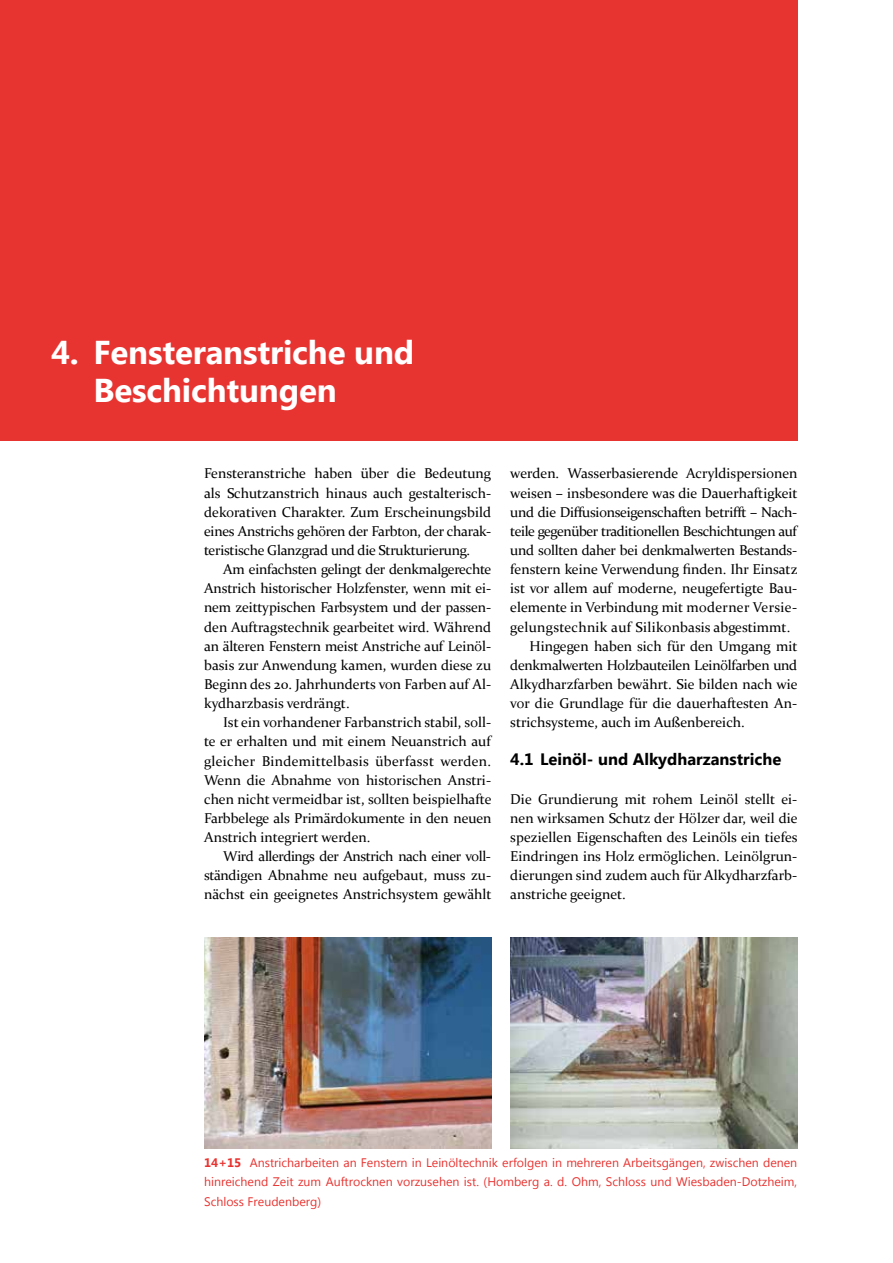
<style>
.page{position:relative;width:893px;height:1263px;background:#fff}
.page>*{position:absolute;margin:0;border:0;box-sizing:border-box;transform-origin:0 0}
.t1{font:700 33px/38.2px "Lao UI";letter-spacing:-.005em;color:#fff}
.t2{font:700 16.5px "Lao UI";color:#000}
.t3{font:14.25px/19.2px "Constantia";color:#000;text-align:justify}
.t4{font:14.25px "Constantia";letter-spacing:-.02em;color:#000}
.t5{font:14.25px "Constantia";letter-spacing:-.03em;color:#000}
.t6{font:14.25px "Constantia";letter-spacing:.02em;color:#000}
.t7{font:12.3px/19.2px "Lao UI";color:#e73431;text-align:justify}
.s1{font-weight:700}
</style>
<div class="page">
<div style="left:0;top:0;width:797px;height:440px;background:#e73431"></div>
<img style="left:510px;top:938px;width:287px;height:210px">
<img style="left:204px;top:938px;width:287px;height:210px">
<h1 class="t1" style="left:93px;top:331px;width:322px;text-indent:-42px">4. Fensteranstriche und<br>Beschichtungen</h1>
<p class="t3" style="left:204px;top:463px;width:289px">Fensteranstriche haben über die Bedeutung als Schutzanstrich hinaus auch gestalterisch&shy;dekorativen Charakter. Zum Erscheinungsbild eines Anstrichs gehören der Farbton, der charak&shy;teristische Glanzgrad und die Strukturierung.</p>
<p class="t3" style="left:204px;top:559px;width:289px;text-indent:19px">Am einfachsten gelingt der denkmalgerechte Anstrich historischer Holzfenster, wenn mit ei&shy;nem zeittypischen Farbsystem und der passen&shy;den Auftragstechnik gearbeitet wird. Während an älteren Fenstern meist Anstriche auf Leinöl&shy;basis zur Anwendung kamen, wurden diese zu Beginn des 20. Jahrhunderts von Farben auf Al‑ kydharzbasis verdrängt.</p>
<p class="t3" style="left:204px;top:712px;width:289px;text-indent:19px">Ist ein vorhandener Farbanstrich stabil, soll&shy;te er erhalten und mit einem Neuanstrich auf gleicher Bindemittelbasis überfasst werden.<br>Wenn die Abnahme von historischen Anstri&shy;chen nicht vermeidbar ist, sollten beispielhafte Farbbelege als Primärdokumente in den neuen Anstrich integriert werden.</p>
<p class="t3" style="left:204px;top:846px;width:289px;text-indent:19px">Wird allerdings der Anstrich nach einer voll‑ ständigen Abnahme neu aufgebaut, muss zu‑ nächst ein geeignetes Anstrichsystem gewählt</p>
<p class="t3" style="left:510px;top:463px;width:289px">werden. Wasserbasierende Acryldispersionen</p>
<p class="t3" style="left:510px;top:482px;width:289px">weisen – insbesondere was die Dauerhaftigkeit</p>
<p class="t4" style="left:510px;top:502px;width:287px">und die Diffusionseigenschaften betrifft – Nach‑</p>
<p class="t5" style="left:510px;top:521px;width:288px">teile gegenüber traditionellen Beschichtungen auf</p>
<p class="t4" style="left:510px;top:540px;width:287px">und sollten daher bei denkmalwerten Bestands‑</p>
<p class="t3" style="left:510px;top:559px;width:289px">fenstern keine Verwendung finden. Ihr Einsatz</p>
<p class="t3" style="left:510px;top:578px;width:287px">ist vor allem auf moderne, neugefertigte Bau‑</p>
<p class="t3" style="left:510px;top:597px;width:287px">elemente in Verbindung mit moderner Versie‑</p>
<p class="t6" style="left:510px;top:617px;width:282px">gelungstechnik auf Silikonbasis abgestimmt.</p>
<p class="t3" style="left:529px;top:636px;width:270px">Hingegen haben sich für den Umgang mit</p>
<p class="t4" style="left:510px;top:655px;width:289px">denkmalwerten Holzbauteilen Leinölfarben und</p>
<p class="t3" style="left:510px;top:674px;width:289px">Alkydharzfarben bewährt. Sie bilden nach wie</p>
<p class="t3" style="left:510px;top:693px;width:288px">vor die Grundlage für die dauerhaftesten An-</p>
<p class="t3" style="left:510px;top:712px;width:236px">strichsysteme, auch im Außenbereich.</p>
<p class="t2" style="left:510px;top:748px;width:272px">4.1 Leinöl- und Alkydharzanstriche</p>
<p class="t3" style="left:510px;top:789px;width:289px">Die Grundierung mit rohem Leinöl stellt ei&shy;nen wirksamen Schutz der Hölzer dar, weil die speziellen Eigenschaften des Leinöls ein tiefes Eindringen ins Holz ermöglichen. Leinölgrun‑ dierungen sind zudem auch für Alkydharzfarb‑ anstriche geeignet.</p>
<p class="t7" style="left:204px;top:1153px;width:595px"><span class="s1">14+15</span> Anstricharbeiten an Fenstern in Leinöltechnik erfolgen in mehreren Arbeitsgängen, zwischen denen hinreichend Zeit zum Auftrocknen vorzusehen ist. (Homberg a. d. Ohm, Schloss und Wiesbaden-Dotzheim, Schloss Freudenberg)</p>
</div>
